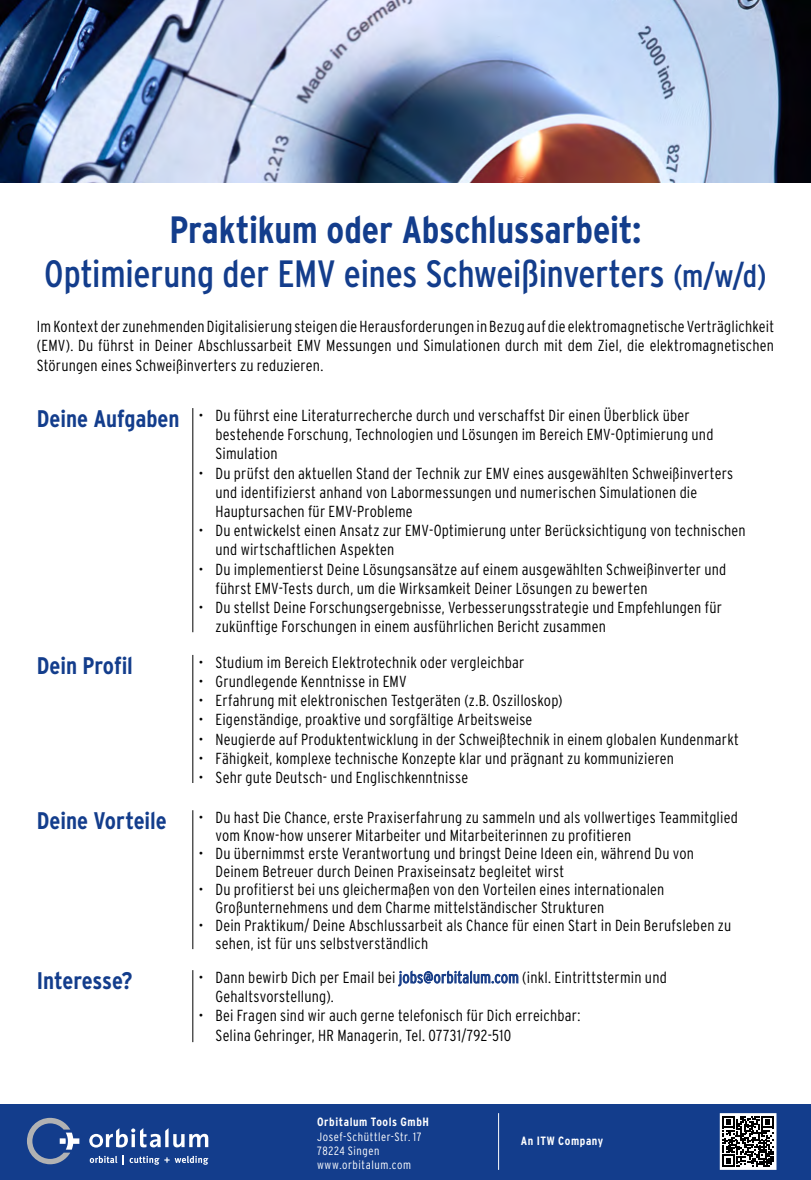
<style>
.page{position:relative;width:811px;height:1180px;background:#fff}
.page>*{position:absolute;margin:0;border:0;box-sizing:border-box;transform-origin:0 0}
.t1{font:38px/44px "Interstate Condensed";letter-spacing:-.005em;color:#133d8c;text-align:center}
.t2{font:700 24px "Interstate Condensed";letter-spacing:-.005em;color:#133d8c}
.t3{font:300 16px/19.2px "Interstate Condensed";letter-spacing:.01em;color:#000}
.t4{font:300 condensed 12px/14.4px "Interstate";letter-spacing:.05em;color:#fff}
.t5{font:700 condensed 12px "Interstate";letter-spacing:.05em;color:#fff}
.s1{font-weight:700}
.s2{font-size:32px}
.s3{font-weight:700;font-size:24px;color:#133d8c}
.s4{color:#193e88}
</style>
<div class="page">
<hr style="left:192px;top:408px;width:1px;height:224px;background:#000">
<hr style="left:192px;top:654px;width:1px;height:128px;background:#000">
<hr style="left:192px;top:810px;width:1px;height:138px;background:#000">
<hr style="left:192px;top:969px;width:1px;height:72px;background:#000">
<img style="left:0;top:0;width:811px;height:183px">
<div style="left:0;top:1104px;width:811px;height:75px;background:#133d8c"></div>
<svg style="left:89px;top:1128px;width:119px;height:19px"></svg>
<svg style="left:27px;top:1117px;width:52px;height:47px"></svg>
<svg style="left:90px;top:1155px;width:27px;height:7px"></svg>
<svg style="left:130px;top:1155px;width:78px;height:9px"></svg>
<hr style="left:498px;top:1112px;width:1px;height:57px;background:#fff">
<svg style="left:720px;top:1113px;width:56px;height:56px"></svg>
<svg style="left:722px;top:1115px;width:51px;height:51px;background:#666"></svg>
<h1 class="t1" style="left:44px;top:207px;width:724px"><span class="s1">Praktikum oder Abschlussarbeit:<br></span>Optimierung der EMV eines Schweißinverters <span class="s2">(m/w/d)</span></h1>
<p class="t3" style="left:37px;top:317px;width:739px;text-align:justify">Im Kontext der zunehmenden Digitalisierung steigen die Herausforderungen in Bezug auf die elektromagnetische Verträglichkeit (EMV). Du führst in Deiner Abschlussarbeit EMV Messungen und Simulationen durch mit dem Ziel, die elektromagnetischen Störungen eines Schweißinverters zu reduzieren.</p>
<p class="t3" style="left:215px;top:405px;width:499px;text-indent:-179px"><span class="s3">Deine Aufgaben</span> • Du führst eine Literaturrecherche durch und verschaffst Dir einen Überblick über bestehende Forschung, Technologien und Lösungen im Bereich EMV-Optimierung und<br>Simulation</p>
<p class="t3" style="left:215px;top:463px;width:519px;text-indent:-17px">• Du prüfst den aktuellen Stand der Technik zur EMV eines ausgewählten Schweißinverters und identifizierst anhand von Labormessungen und numerischen Simulationen die<br>Hauptursachen für EMV-Probleme</p>
<p class="t3" style="left:215px;top:520px;width:532px;text-indent:-17px">• Du entwickelst einen Ansatz zur EMV-Optimierung unter Berücksichtigung von technischen und wirtschaftlichen Aspekten</p>
<p class="t3" style="left:215px;top:559px;width:512px;text-indent:-17px">• Du implementierst Deine Lösungsansätze auf einem ausgewählten Schweißinverter und führst EMV-Tests durch, um die Wirksamkeit Deiner Lösungen zu bewerten</p>
<p class="t3" style="left:215px;top:597px;width:508px;text-indent:-17px">• Du stellst Deine Forschungsergebnisse, Verbesserungsstrategie und Empfehlungen für zukünftige Forschungen in einem ausführlichen Bericht zusammen</p>
<h2 class="t2" style="left:37px;top:652px;width:98px">Dein Profil</h2>
<p class="t3" style="left:198px;top:652px;width:327px">• Studium im Bereich Elektrotechnik oder vergleichbar</p>
<p class="t3" style="left:198px;top:671px;width:210px">• Grundlegende Kenntnisse in EMV</p>
<p class="t3" style="left:198px;top:690px;width:365px">• Erfahrung mit elektronischen Testgeräten (z.B. Oszilloskop)</p>
<p class="t3" style="left:198px;top:710px;width:335px">• Eigenständige, proaktive und sorgfältige Arbeitsweise</p>
<p class="t3" style="left:198px;top:729px;width:542px">• Neugierde auf Produktentwicklung in der Schweißtechnik in einem globalen Kundenmarkt</p>
<p class="t3" style="left:198px;top:748px;width:477px">• Fähigkeit, komplexe technische Konzepte klar und prägnant zu kommunizieren</p>
<p class="t3" style="left:198px;top:767px;width:271px">• Sehr gute Deutsch- und Englischkenntnisse</p>
<h2 class="t2" style="left:37px;top:807px;width:131px">Deine Vorteile</h2>
<p class="t3" style="left:215px;top:808px;width:524px;line-height:18px;text-indent:-17px">• Du hast Die Chance, erste Praxiserfahrung zu sammeln und als vollwertiges Teammitglied vom Know-how unserer Mitarbeiter und Mitarbeiterinnen zu profitieren</p>
<p class="t3" style="left:215px;top:844px;width:480px;line-height:18px;text-indent:-17px">• Du übernimmst erste Verantwortung und bringst Deine Ideen ein, während Du von<br>Deinem Betreuer durch Deinen Praxiseinsatz begleitet wirst</p>
<p class="t3" style="left:215px;top:880px;width:450px;line-height:18px;text-indent:-17px">• Du profitierst bei uns gleichermaßen von den Vorteilen eines internationalen<br>Großunternehmens und dem Charme mittelständischer Strukturen</p>
<p class="t3" style="left:215px;top:916px;width:517px;line-height:18px;text-indent:-17px">• Dein Praktikum/ Deine Abschlussarbeit als Chance für einen Start in Dein Berufsleben zu sehen, ist für uns selbstverständlich</p>
<h2 class="t2" style="left:37px;top:967px;width:97px">Interesse?</h2>
<p class="t3" style="left:215px;top:967px;width:453px;text-indent:-17px">• Dann bewirb Dich per Email bei <span class="s4">jobs@orbitalum.com</span> (inkl. Eintrittstermin und<br>Gehaltsvorstellung).</p>
<p class="t3" style="left:215px;top:1005px;width:366px;text-indent:-17px">• Bei Fragen sind wir auch gerne telefonisch für Dich erreichbar:<br>Selina Gehringer, HR Managerin, Tel. 07731/792-510</p>
<p class="t5" style="left:317px;top:1115px;width:113px">Orbitalum Tools GmbH</p>
<p class="t4" style="left:317px;top:1128px;width:106px">Josef-Schüttler-Str. 17<br>78224 Singen www.orbitalum.com</p>
<p class="t5" style="left:521px;top:1133px;width:84px">An ITW Company</p>
</div>
